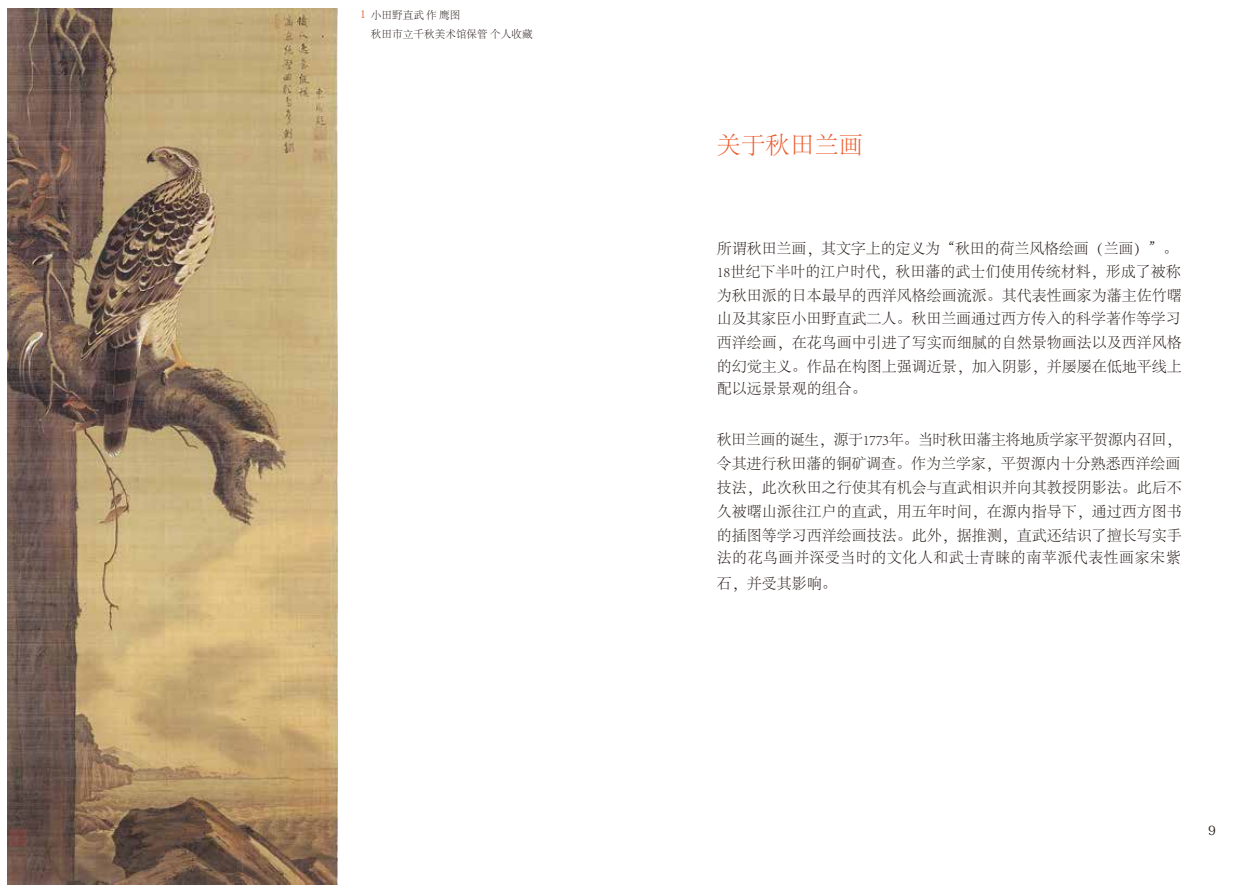
<style>
.page{position:relative;width:1259px;height:893px;background:#fff}
.page>*{position:absolute;margin:0;border:0;box-sizing:border-box;transform-origin:0 0}
.t1{font:300 24.45px "Adobe Song Std";color:#eb5a2a}
.t2{font:300 15px/23.5px "Adobe Song Std";color:#221815}
.t3{font:300 15px/25.5px "Adobe Song Std";letter-spacing:.03em;color:#221815}
.t4{font:12.75px "Koz Min Pr 6 N";color:#221815}
.t5{font:300 10.65px/19.2px "Adobe Song Std";color:#221815}
.s1{font-family:"Koz Min Pr 6 N";font-weight:400;color:#eb5a2a}
</style>
<div class="page">
<img style="left:7px;top:9px;width:330px;height:875px">
<p class="t5" style="left:371px;top:6px;width:163px;text-indent:-13px"><span class="s1">１</span>小田野直武 作 鹰图<br>秋田市立千秋美术馆保管 个人收藏</p>
<h1 class="t1" style="left:716px;top:132px;width:148px">关于秋田兰画</h1>
<p class="t2" style="left:716px;top:237px;width:466px">所谓秋田兰画，其文字上的定义为“秋田的荷兰风格绘画（兰画）”。18世纪下半叶的江户时代，秋田藩的武士们使用传统材料，形成了被称为秋田派的日本最早的西洋风格绘画流派。其代表性画家为藩主佐竹曙山及其家臣小田野直武二人。秋田兰画通过西方传入的科学著作等学习西洋绘画，在花鸟画中引进了写实而细腻的自然景物画法以及西洋风格的幻觉主义。作品在构图上强调近景，加入阴影，并屡屡在低地平线上</p>
<p class="t2" style="left:716px;top:377px;width:151px">配以远景景观的组合。</p>
<p class="t2" style="left:716px;top:428px;width:466px;line-height:24px;text-align:justify">秋田兰画的诞生，源于1773年。当时秋田藩主将地质学家平贺源内召回，令其进行秋田藩的铜矿调查。作为兰学家，平贺源内十分熟悉西洋绘画技法，此次秋田之行使其有机会与直武相识并向其教授阴影法。此后不久被曙山派往江户的直武，用五年时间，在源内指导下，通过西方图书的插图等学习西洋绘画技法。此外，据推测，直武还结识了擅长写实手</p>
<p class="t3" style="left:716px;top:545px;width:465px">法的花鸟画并深受当时的文化人和武士青睐的南苹派代表性画家宋紫石，并受其影响。</p>
<p class="t4" style="left:1208px;top:823px;width:9px">9</p>
</div>
